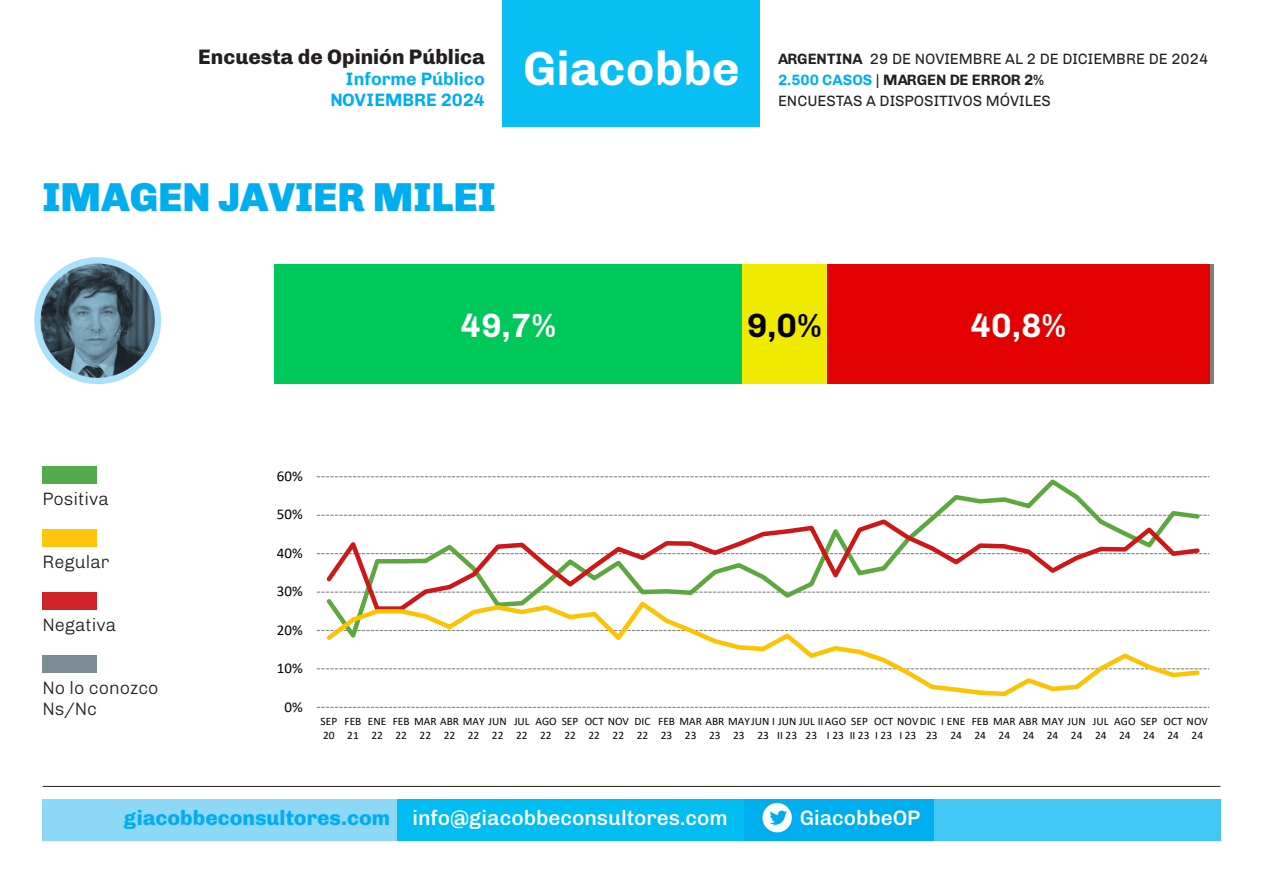
<style>
.page{position:relative;width:1263px;height:893px;background:#fff}
.page>*{position:absolute;margin:0;border:0;box-sizing:border-box;transform-origin:0 0}
.t1{font:700 48px "Chivo";color:#fff}
.t2{font:900 40.5px "Chivo";color:#00aeef}
.t3{font:700 33.75px "Chivo";color:#fff}
.t4{font:700 33.75px "Chivo";color:#000}
.t5{font:500 21px "Chivo";color:#fff}
.t6{font:800 21px "Chivo";color:#231f20}
.t7{font:300 18px "Chivo";color:#231f20}
.t8{font:700 18px/21px "Chivo";color:#00aeef;text-align:right}
.t9{font:15px/21px "Chivo";color:#231f20}
.t10{font:15px "Calibri";color:#000}
.t11{font:11.4px/14px "Calibri";color:#000}
.s1{font-weight:700}
.s2{font-weight:700;color:#00aeef}
.s3{font-weight:800;color:#00aeef}
</style>
<div class="page">
<div style="left:43px;top:799px;width:1177px;height:42px;background:#00aeef"></div>
<div style="left:43px;top:799px;width:358px;height:42px;background:#8dd7f7"></div>
<div style="left:934px;top:799px;width:286px;height:42px;background:#40c7f4"></div>
<div style="left:398px;top:799px;width:346px;height:42px;background:#01bdf2"></div>
<div style="left:762px;top:803px;width:30px;height:29px;background:#fff;border-radius:50%"></div>
<svg style="left:770px;top:811px;width:17px;height:14px"></svg>
<div style="left:503px;top:0;width:257px;height:127px;background:#09bef2"></div>
<hr style="left:43px;top:786px;width:1177px;height:1px;background:#231f20">
<div style="left:34px;top:257px;width:127px;height:127px;background:#aae0f9;border-radius:50%"></div>
<img style="left:41px;top:264px;width:114px;height:114px;border-radius:57px">
<div style="left:43px;top:467px;width:54px;height:17px;background:#54ab4e"></div>
<div style="left:43px;top:530px;width:54px;height:17px;background:#fec40e"></div>
<div style="left:43px;top:593px;width:54px;height:17px;background:#d1232a"></div>
<div style="left:43px;top:656px;width:54px;height:17px;background:#7b8c95"></div>
<div style="left:275px;top:264px;width:467px;height:120px;background:#00c85a"></div>
<div style="left:742px;top:264px;width:85px;height:120px;background:#f0ea00"></div>
<div style="left:827px;top:264px;width:383px;height:120px;background:#e20000"></div>
<hr style="left:1210px;top:264px;width:4px;height:120px;background:#7f7f7f">
<svg style="left:317px;top:707px;width:892px;height:1px"></svg>
<svg style="left:317px;top:668px;width:892px;height:1px"></svg>
<svg style="left:317px;top:630px;width:892px;height:1px"></svg>
<svg style="left:317px;top:592px;width:892px;height:1px"></svg>
<svg style="left:317px;top:553px;width:892px;height:1px"></svg>
<svg style="left:317px;top:515px;width:892px;height:1px"></svg>
<svg style="left:317px;top:476px;width:892px;height:1px"></svg>
<svg style="left:323px;top:476px;width:879px;height:41px"></svg>
<svg style="left:323px;top:517px;width:879px;height:81px"></svg>
<svg style="left:323px;top:598px;width:879px;height:99px"></svg>
<h3 class="t6" style="left:198px;top:40px;width:288px">Encuesta de Opinión Pública</h3>
<h3 class="t8" style="left:330px;top:67px;width:156px">Informe Público<br>NOVIEMBRE 2024</h3>
<p class="t2" style="left:43px;top:164px;width:455px">IMAGEN JAVIER MILEI</p>
<h1 class="t1" style="left:523px;top:31px;width:218px">Giacobbe</h1>
<h3 class="t9" style="left:778px;top:47px;width:432px"><span class="s1">ARGENTINA</span> 29 DE NOVIEMBRE AL 2 DE DICIEMBRE DE 2024<br><span class="s2">2.500 CASOS</span> | <span class="s1">MARGEN DE ERROR 2%<br></span>ENCUESTAS A DISPOSITIVOS MÓVILES</h3>
<p class="t3" style="left:460px;top:299px;width:97px">49,7%</p>
<p class="t4" style="left:747px;top:299px;width:77px">9,0%</p>
<p class="t3" style="left:970px;top:299px;width:97px">40,8%</p>
<p class="t7" style="left:43px;top:485px;width:68px">Positiva</p>
<p class="t7" style="left:43px;top:548px;width:69px">Regular</p>
<p class="t7" style="left:43px;top:611px;width:75px">Negativa</p>
<p class="t7" style="left:43px;top:674px;width:118px">No lo conozco</p>
<p class="t7" style="left:43px;top:695px;width:56px">Ns/Nc</p>
<p class="t10" style="left:277px;top:466px;width:27px">60%</p>
<p class="t10" style="left:277px;top:504px;width:27px">50%</p>
<p class="t10" style="left:277px;top:542px;width:27px">40%</p>
<p class="t10" style="left:277px;top:581px;width:27px">30%</p>
<p class="t10" style="left:277px;top:619px;width:27px">20%</p>
<p class="t10" style="left:277px;top:658px;width:27px">10%</p>
<p class="t10" style="left:285px;top:696px;width:20px">0%</p>
<p class="t11" style="left:321px;top:714px;width:18px">SEP<br>20</p>
<p class="t11" style="left:344px;top:714px;width:18px">FEB<br>21</p>
<p class="t11" style="left:368px;top:714px;width:20px;text-align:center">ENE<br>22</p>
<p class="t11" style="left:393px;top:714px;width:116px">FEB MAR ABR MAY JUN<br>22</p>
<p class="t11" style="left:420px;top:728px;width:13px">22</p>
<p class="t11" style="left:444px;top:728px;width:13px">22</p>
<p class="t11" style="left:468px;top:728px;width:13px">22</p>
<p class="t11" style="left:492px;top:728px;width:13px">22</p>
<p class="t11" style="left:514px;top:714px;width:17px">JUL<br>22</p>
<p class="t11" style="left:540px;top:714px;width:40px;text-indent:-5px">AGO SEP<br>22</p>
<p class="t11" style="left:588px;top:714px;width:42px;text-indent:-4px">OCT NOV<br>22</p>
<p class="t11" style="left:634px;top:714px;width:17px">DIC<br>22</p>
<p class="t11" style="left:658px;top:714px;width:211px">FEB MAR ABR MAYJUN I JUN JUL IIAGO SEP<br>23</p>
<p class="t11" style="left:874px;top:714px;width:93px">OCT NOVDIC I ENE<br>I 23</p>
<p class="t11" style="left:972px;top:714px;width:116px">FEB MAR ABR MAY JUN<br>24</p>
<p class="t11" style="left:564px;top:728px;width:13px">22</p>
<p class="t11" style="left:613px;top:728px;width:13px">22</p>
<p class="t11" style="left:685px;top:728px;width:13px">23</p>
<p class="t11" style="left:709px;top:728px;width:13px">23</p>
<p class="t11" style="left:733px;top:728px;width:13px">23</p>
<p class="t11" style="left:757px;top:728px;width:13px">23</p>
<p class="t11" style="left:777px;top:728px;width:21px">II 23</p>
<p class="t11" style="left:805px;top:728px;width:13px">23</p>
<p class="t11" style="left:827px;top:728px;width:18px">I 23</p>
<p class="t11" style="left:850px;top:728px;width:21px">II 23</p>
<p class="t11" style="left:899px;top:728px;width:18px">I 23</p>
<p class="t11" style="left:926px;top:728px;width:13px">23</p>
<p class="t11" style="left:950px;top:728px;width:13px">24</p>
<p class="t11" style="left:998px;top:728px;width:13px">24</p>
<p class="t11" style="left:1023px;top:728px;width:13px">24</p>
<p class="t11" style="left:1047px;top:728px;width:13px">24</p>
<p class="t11" style="left:1071px;top:728px;width:13px">24</p>
<p class="t11" style="left:1093px;top:714px;width:17px">JUL<br>24</p>
<p class="t11" style="left:1119px;top:714px;width:40px;text-indent:-5px">AGO SEP<br>24</p>
<p class="t11" style="left:1167px;top:714px;width:42px;text-indent:-4px">OCT NOV<br>24</p>
<p class="t11" style="left:1143px;top:728px;width:13px">24</p>
<p class="t11" style="left:1191px;top:728px;width:13px">24</p>
<h3 class="t5" style="left:124px;top:801px;width:605px"><span class="s3">giacobbeconsultores.com</span> info@giacobbeconsultores.com</h3>
<h3 class="t5" style="left:800px;top:801px;width:122px">GiacobbeOP</h3>
</div>
